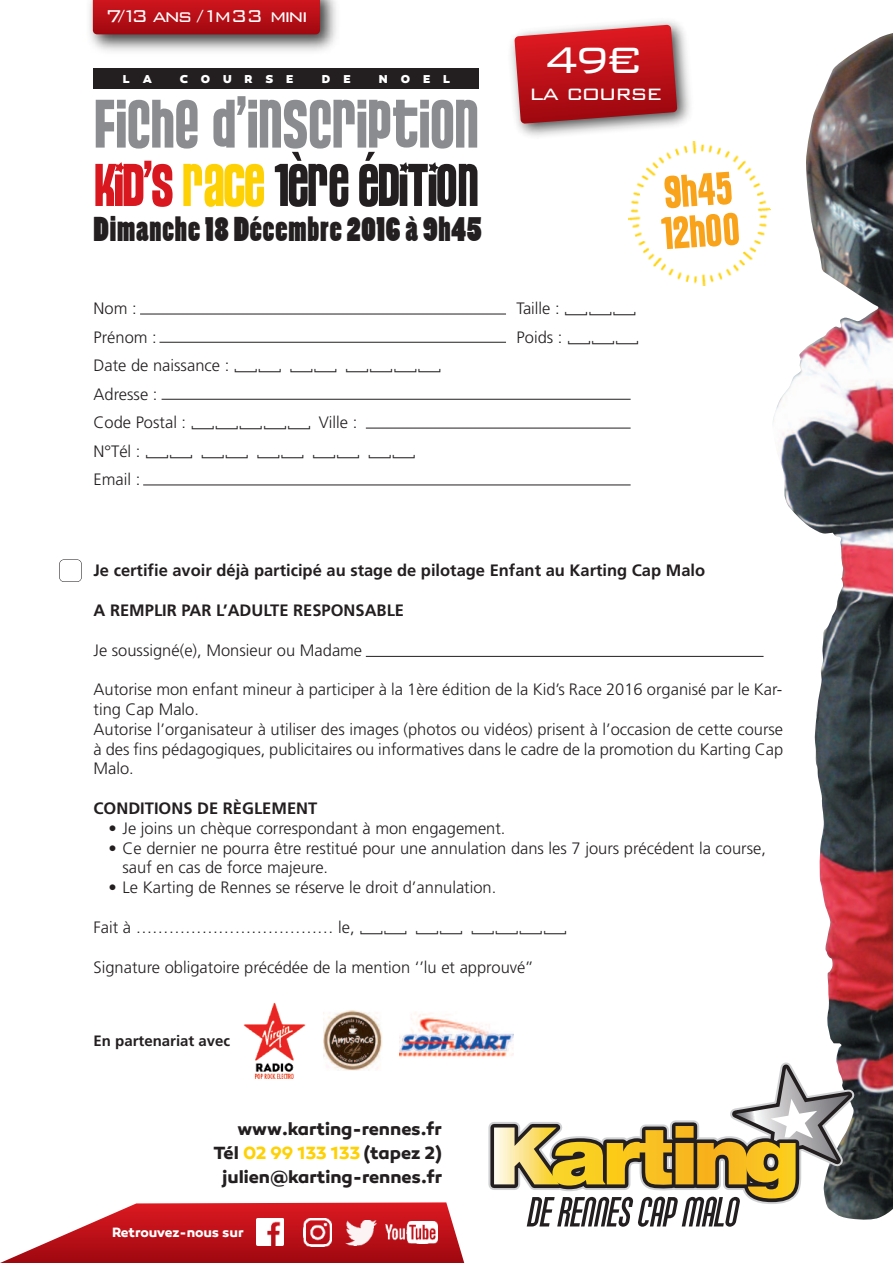
<style>
.page{position:relative;width:893px;height:1263px;background:#fff}
.page>*{position:absolute;margin:0;border:0;box-sizing:border-box;transform-origin:0 0}
.t1{font:72px "Pussycat Snickers";color:#8a8c8f}
.t2{font:63.45px "Pussycat Snickers";letter-spacing:-.025em;color:#231f20}
.t3{font:300 49.05px "Bank Gothic";color:#fff}
.t4{font:48px/41.1px "Pussycat Snickers";color:#f9a31b}
.t5{font:32.25px "Poplar Std";letter-spacing:.025em;color:#231f20}
.t6{font:300 26.85px "Bank Gothic";letter-spacing:-.05em;color:#fff}
.t7{font:300 22.8px "Bank Gothic";letter-spacing:-.1em;color:#fff}
.t8{font:700 18px/24px "Canaro";letter-spacing:-.005em;color:#231f20;text-align:right}
.t9{font:300 16.5px/19.8px "Frutiger";color:#231f20}
.t10{font:700 16.5px "Frutiger";color:#231f20}
.t11{font:700 15px "Frutiger";color:#231f20}
.t12{font:15px "STIX Size Two Sym";color:#231f20}
.t13{font:700 13.65px "Canaro";letter-spacing:-.01em;color:#fff}
.t14{font:800 11.7px "Canaro";letter-spacing:1.105em;color:#fff}
.s1{color:#d8171f}
.s2{color:#fed105}
.s3{font-family:"STIX Size Two Sym";font-weight:400;font-size:15px}
.s4{font-family:"Frutiger";font-weight:300;font-size:16.5px}
</style>
<div class="page">
<hr style="left:140px;top:314px;width:366px;height:1px;background:#231f20">
<hr style="left:159px;top:342px;width:347px;height:1px;background:#231f20">
<hr style="left:162px;top:399px;width:469px;height:1px;background:#231f20">
<hr style="left:143px;top:485px;width:488px;height:1px;background:#231f20">
<hr style="left:366px;top:428px;width:265px;height:1px;background:#231f20">
<hr style="left:366px;top:656px;width:397px;height:1px;background:#231f20">
<img style="left:628px;top:144px;width:143px;height:142px">
<img style="left:511px;top:21px;width:190px;height:126px">
<svg style="left:514px;top:25px;width:163px;height:99px;background:#be2b31"></svg>
<img style="left:89px;top:0;width:248px;height:51px">
<svg style="left:93px;top:0;width:227px;height:34px;background:#b70e16"></svg>
<div style="left:59px;top:559px;width:23px;height:23px;border:1px solid #231f20;border-radius:5px"></div>
<img style="left:773px;top:33px;width:120px;height:1162px">
<svg style="left:0;top:1202px;width:464px;height:61px"></svg>
<img style="left:303px;top:1219px;width:28px;height:27px">
<img style="left:257px;top:1219px;width:27px;height:27px">
<img style="left:345px;top:1220px;width:31px;height:25px">
<svg style="left:488px;top:1047px;width:366px;height:180px"></svg>
<img style="left:385px;top:1222px;width:52px;height:21px">
<div style="left:94px;top:69px;width:385px;height:20px;background:#231f20"></div>
<img style="left:243px;top:1002px;width:63px;height:76px">
<img style="left:323px;top:1010px;width:59px;height:60px">
<img style="left:399px;top:1012px;width:115px;height:56px">
<h3 class="t7" style="left:105px;top:-1px;width:204px">7/13 ans /1m33 mini</h3>
<p class="t14" style="left:123px;top:75px;width:31px">L A</p>
<p class="t14" style="left:180px;top:75px;width:115px">COURSE</p>
<p class="t14" style="left:322px;top:75px;width:30px">D E</p>
<p class="t14" style="left:379px;top:75px;width:73px">NOEL</p>
<h1 class="t1" style="left:93px;top:84px;width:386px">FICHE D’INSCRIPTION</h1>
<h2 class="t2" style="left:93px;top:150px;width:388px"><span class="s1">KID’S</span> <span class="s2">RACE</span> 1ÈRE ÉDITION</h2>
<h3 class="t5" style="left:94px;top:216px;width:390px">Dimanche18 Décembre 2016 à 9h45</h3>
<h3 class="t3" style="left:543px;top:22px;width:102px">49€</h3>
<h3 class="t6" style="left:529px;top:72px;width:134px">la course</h3>
<h3 class="t4" style="left:656px;top:174px;width:81px;rotate:-4deg">9H45<br>12H00</h3>
<p class="t9" style="left:94px;top:300px;width:45px">Nom :</p>
<p class="t9" style="left:517px;top:300px;width:121px">Taille : <span class="s3">⎵⎵⎵</span></p>
<p class="t9" style="left:94px;top:329px;width:65px">Prénom :</p>
<p class="t9" style="left:517px;top:329px;width:124px">Poids : <span class="s3">⎵⎵⎵</span></p>
<p class="t9" style="left:94px;top:353px;width:350px;line-height:28.5px">Date de naissance : <span class="s3">⎵⎵ ⎵⎵ ⎵⎵⎵⎵<br></span>Adresse :<br>Code Postal : <span class="s3">⎵⎵⎵⎵⎵</span> Ville :</p>
<p class="t12" style="left:94px;top:440px;width:324px"><span class="s4">N°Tél :</span> ⎵⎵ ⎵⎵ ⎵⎵ ⎵⎵ ⎵⎵</p>
<p class="t9" style="left:94px;top:471px;width:48px">Email :</p>
<p class="t10" style="left:94px;top:564px;width:613px">Je certifie avoir déjà participé au stage de pilotage Enfant au Karting Cap Malo</p>
<p class="t10" style="left:94px;top:603px;width:312px">A REMPLIR PAR L’ADULTE RESPONSABLE</p>
<p class="t9" style="left:94px;top:641px;width:270px">Je soussigné(e), Monsieur ou Madame</p>
<p class="t9" style="left:94px;top:681px;width:691px">Autorise mon enfant mineur à participer à la 1ère édition de la Kid’s Race 2016 organisé par le Kar&shy;ting Cap Malo.<br>Autorise l’organisateur à utiliser des images (photos ou vidéos) prisent à l’occasion de cette course à des fins pédagogiques, publicitaires ou informatives dans le cadre de la promotion du Karting Cap Malo.</p>
<p class="t10" style="left:94px;top:801px;width:225px">CONDITIONS DE RÈGLEMENT</p>
<p class="t9" style="left:109px;top:819px;width:398px">• Je joins un chèque correspondant à mon engagement.</p>
<p class="t9" style="left:123px;top:839px;width:645px;text-indent:-14px">• Ce dernier ne pourra être restitué pour une annulation dans les 7 jours précédent la course, sauf en cas de force majeure.</p>
<p class="t9" style="left:109px;top:879px;width:389px">• Le Karting de Rennes se réserve le droit d’annulation.</p>
<p class="t9" style="left:94px;top:918px;width:475px">Fait à ……………………………… le, <span class="s3">⎵⎵ ⎵⎵ ⎵⎵⎵⎵</span></p>
<p class="t9" style="left:94px;top:958px;width:441px">Signature obligatoire précédée de la mention ‘’lu et approuvé’’</p>
<p class="t11" style="left:94px;top:1034px;width:138px">En partenariat avec</p>
<p class="t8" style="left:213px;top:1121px;width:230px">www.karting-rennes.fr<br>Tél <span class="s2">02 99 133 133</span> (tapez 2) julien@karting-rennes.fr</p>
<p class="t13" style="left:112px;top:1228px;width:133px">Retrouvez-nous sur</p>
</div>
